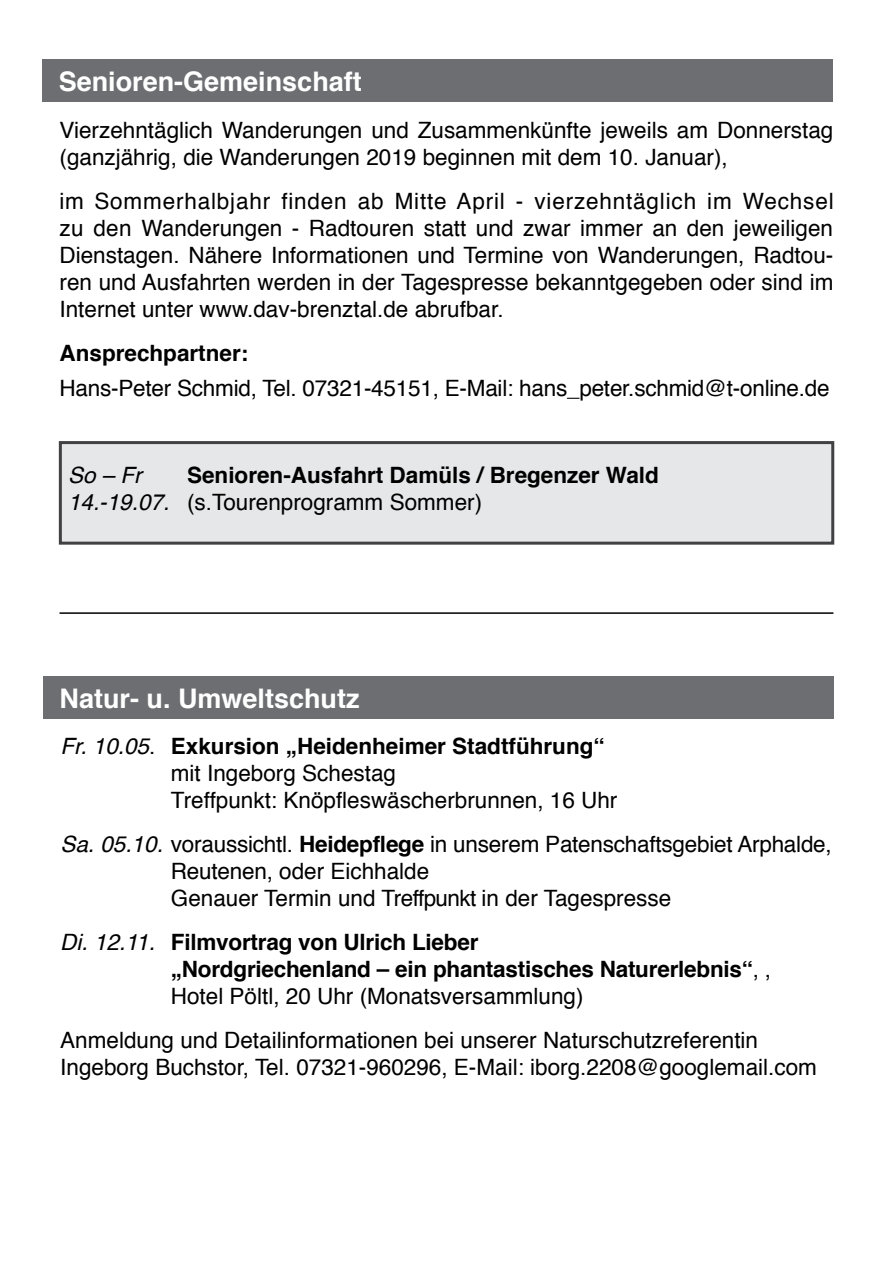
<style>
.page{position:relative;width:893px;height:1263px;background:#fff}
.page>*{position:absolute;margin:0;border:0;box-sizing:border-box;transform-origin:0 0}
.t1{font:700 27px "Helvetica";color:#fff}
.t2{font:22.5px/27px "Helvetica";color:#000}
.t3{font:700 22.5px/27px "Helvetica";letter-spacing:-.01em;color:#000}
.t4{font:italic 22.5px "Helvetica";color:#000}
.s1{font-weight:400;font-style:italic}
.s2{font-weight:400}
.s3{font-style:italic}
.s4{font-weight:700}
</style>
<div class="page">
<div style="left:59px;top:441px;width:775px;height:104px;background:#e6e7e8;border:3px solid #414042"></div>
<div style="left:43px;top:60px;width:790px;height:42px;background:#6d6e71"></div>
<div style="left:43px;top:676px;width:791px;height:43px;background:#6d6e71"></div>
<hr style="left:60px;top:612px;width:773px;height:2px;background:#000">
<p class="t1" style="left:59px;top:60px;width:305px">Senioren-Gemeinschaft</p>
<p class="t2" style="left:60px;top:117px;width:775px">Vierzehntäglich Wanderungen und Zusammenkünfte jeweils am Donnerstag (ganzjährig, die Wanderungen 2019 beginnen mit dem 10. Januar),</p>
<p class="t2" style="left:60px;top:188px;width:776px;text-align:justify">im Sommerhalbjahr finden ab Mitte April - vierzehntäglich im Wechsel zu den Wanderungen - Radtouren statt und zwar immer an den jeweiligen Dienstagen. Nähere Informationen und Termine von Wanderungen, Radtou&shy;ren und Ausfahrten werden in der Tagespresse bekanntgegeben oder sind im Internet unter www.dav-brenztal.de abrufbar.</p>
<p class="t3" style="left:60px;top:339px;width:190px">Ansprechpartner:</p>
<p class="t2" style="left:60px;top:375px;width:772px">Hans-Peter Schmid, Tel. 07321-45151, E-Mail: hans_peter.schmid@t-online.de</p>
<p class="t3" style="left:68px;top:461px;width:592px;text-indent:119px">Senioren-Ausfahrt Damüls / Bregenzer Wald<br><span class="s1">14.-19.07.</span> <span class="s2">(s.Tourenprogramm Sommer)</span></p>
<p class="t4" style="left:68px;top:457px;width:75px">So – Fr</p>
<p class="t1" style="left:60px;top:676px;width:302px">Natur- u. Umweltschutz</p>
<p class="t2" style="left:171px;top:733px;width:448px;text-indent:-111px"><span class="s3">Fr. 10.05</span>. <span class="s4">Exkursion „Heidenheimer Stadtführung“ </span>mit Ingeborg Schestag<br>Treffpunkt: Knöpfleswäscherbrunnen, 16 Uhr</p>
<p class="t2" style="left:171px;top:831px;width:662px;text-indent:-111px"><span class="s3">Sa. 05.10.</span> voraussichtl. <span class="s4">Heidepflege</span> in unserem Patenschaftsgebiet Arphalde,<br>Reutenen, oder Eichhalde<br>Genauer Termin und Treffpunkt in der Tagespresse</p>
<p class="t3" style="left:171px;top:929px;width:602px;text-indent:-111px"><span class="s1">Di. 12.11.</span> Filmvortrag von Ulrich Lieber<br>„Nordgriechenland – ein phantastisches Naturerlebnis“<span class="s2">, ,<br>Hotel Pöltl, 20 Uhr (Monatsversammlung)</span></p>
<p class="t2" style="left:60px;top:1027px;width:758px">Anmeldung und Detailinformationen bei unserer Naturschutzreferentin<br>Ingeborg Buchstor, Tel. 07321-960296, E-Mail: iborg.2208@googlemail.com</p>
</div>
